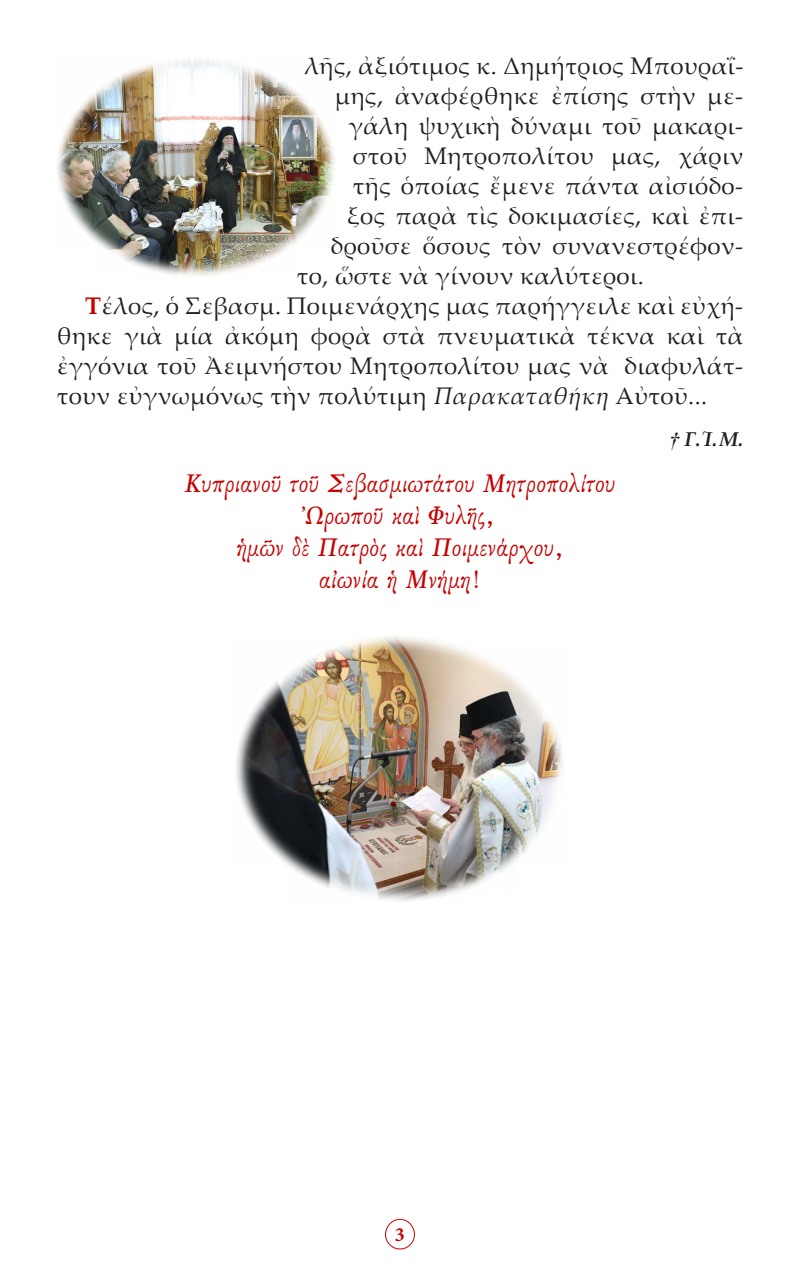
<style>
.page{position:relative;width:800px;height:1270px;background:#fff}
.page>*{position:absolute;margin:0;border:0;box-sizing:border-box;transform-origin:0 0}
.t1{font:26px "GFS Baskerville";letter-spacing:.01em;color:#c80000}
.t2{font:24px/30px "Palatino Linotype";letter-spacing:.02em;color:#231f20;text-align:justify}
.t3{font:italic 700 20px "Palatino Linotype";color:#231f20}
.t4{font:700 20px "Minion Pro";color:#c80000}
.s1{font-weight:700;color:#c80000}
.s2{font-style:italic}
.s3{font-family:"CTOS New Times Bold Italic Test 1";font-weight:400;font-style:normal}
</style>
<div class="page">
<div style="left:385px;top:1219px;width:30px;height:30px;border:1px solid #c80000;border-radius:50%"></div>
<img style="left:57px;top:59px;width:278px;height:217px">
<img style="left:236px;top:636px;width:327px;height:265px">
<p class="t2" style="left:305px;top:50px;width:440px">λῆς, ἀξιότιμος κ. Δημήτριος Μπουραΐ-</p>
<p class="t2" style="left:335px;top:80px;width:410px">μης, ἀναφέρθηκε ἐπίσης στὴν με-</p>
<p class="t2" style="left:349px;top:110px;width:396px">γάλη ψυχικὴ δύναμι τοῦ μακαρι-</p>
<p class="t2" style="left:353px;top:140px;width:392px">στοῦ Μητροπολίτου μας, χάριν</p>
<p class="t2" style="left:353px;top:170px;width:392px">τῆς ὁποίας ἔμενε πάντα αἰσιόδο-</p>
<p class="t2" style="left:347px;top:200px;width:398px">ξος παρὰ τὶς δοκιμασίες, καὶ ἐπι-</p>
<p class="t2" style="left:331px;top:230px;width:414px">δροῦσε ὅσους τὸν συνανεστρέφον-</p>
<p class="t2" style="left:297px;top:260px;width:349px">το, ὥστε νὰ γίνουν καλύτεροι.</p>
<p class="t2" style="left:57px;top:290px;width:688px;text-indent:28px"><span class="s1">Τ</span>έλος, ὁ Σεβασμ. Ποιμενάρχης μας παρήγγειλε καὶ εὐχή&shy;θηκε γιὰ μία ἀκόμη φορὰ στὰ πνευματικὰ τέκνα καὶ τὰ ἐγγόνια τοῦ Ἀειμνήστου Μητροπολίτου μας νὰ διαφυλάτ&shy;τουν εὐγνωμόνως τὴν πολύτιμη <span class="s2">Παρακαταθήκη</span> Αὐτοῦ...</p>
<p class="t3" style="left:670px;top:425px;width:75px"><span class="s3">†</span> Γ.Ἱ.Μ.</p>
<p class="t1" style="left:184px;top:469px;width:433px">Κυπριανοῦ τοῦ Σεβασμιωτάτου Μητροπολίτου</p>
<p class="t1" style="left:305px;top:501px;width:191px">Ὠρωποῦ καὶ Φυλῆς,</p>
<p class="t1" style="left:237px;top:533px;width:328px">ἡμῶν δὲ Πατρὸς καὶ Ποιμενάρχου,</p>
<p class="t1" style="left:319px;top:565px;width:163px">αἰωνία ἡ Μνήμη!</p>
<p class="t4" style="left:395px;top:1220px;width:11px">3</p>
</div>
